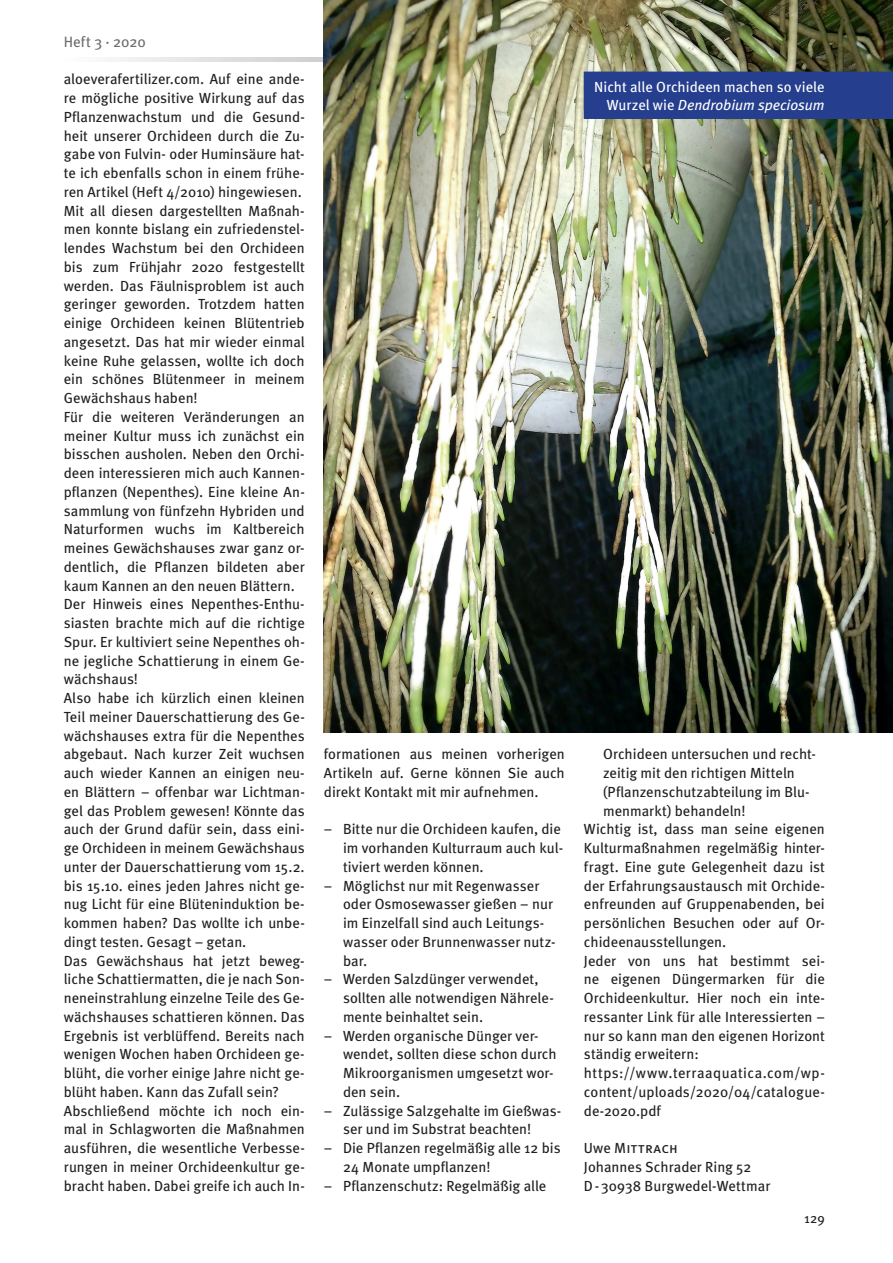
<style>
.page{position:relative;width:893px;height:1263px;background:#fff}
.page>*{position:absolute;margin:0;border:0;box-sizing:border-box;transform-origin:0 0}
.t1{font:15px "Meta";color:#6c6d70}
.t2{font:14.7px/18.8px "Meta";color:#231f20}
.t3{font:14.7px/18.8px "Meta";color:#fff;text-align:right}
.t4{font:14.7px "Meta";letter-spacing:.03em;color:#231f20}
.t5{font:14.7px "Meta Book Caps";letter-spacing:.015em;color:#231f20}
.t6{font:13.5px "Meta Book Caps";color:#231f20}
.s1{font-style:italic}
.s2{font-family:"Meta"}
</style>
<div class="page">
<svg style="left:111px;top:58px;width:213px;height:4px"></svg>
<img style="left:324px;top:0;width:569px;height:733px">
<div style="left:584px;top:72px;width:309px;height:47px;background:#253f8e"></div>
<p class="t1" style="left:64px;top:36px;width:83px">Heft 3 · 2020</p>
<p class="t2" style="left:64px;top:71px;width:243px">aloeverafertilizer.com. Auf eine ande&shy;re mögliche positive Wirkung auf das Pflanzenwachstum und die Gesund&shy;heit unserer Orchideen durch die Zu&shy;gabe von Fulvin- oder Huminsäure hat&shy;te ich ebenfalls schon in einem frühe&shy;ren Artikel (Heft 4/2010) hingewiesen.<br>Mit all diesen dargestellten Maßnah&shy;men konnte bislang ein zufriedenstel&shy;lendes Wachstum bei den Orchideen bis zum Frühjahr 2020 festgestellt werden. Das Fäulnisproblem ist auch geringer geworden. Trotzdem hatten einige Orchideen keinen Blütentrieb angesetzt. Das hat mir wieder einmal keine Ruhe gelassen, wollte ich doch ein schönes Blütenmeer in meinem Gewächshaus haben!<br>Für die weiteren Veränderungen an meiner Kultur muss ich zunächst ein bisschen ausholen. Neben den Orchi&shy;deen interessieren mich auch Kannen&shy;pflanzen (Nepenthes). Eine kleine An&shy;sammlung von fünfzehn Hybriden und Naturformen wuchs im Kaltbereich meines Gewächshauses zwar ganz or&shy;dentlich, die Pflanzen bildeten aber kaum Kannen an den neuen Blättern.<br>Der Hinweis eines Nepenthes-Enthu&shy;siasten brachte mich auf die richtige Spur. Er kultiviert seine Nepenthes oh&shy;ne jegliche Schattierung in einem Ge&shy;wächshaus!<br>Also habe ich kürzlich einen kleinen Teil meiner Dauerschattierung des Ge&shy;wächshauses extra für die Nepenthes abgebaut. Nach kurzer Zeit wuchsen auch wieder Kannen an einigen neu&shy;en Blättern – offenbar war Lichtman&shy;gel das Problem gewesen! Könnte das auch der Grund dafür sein, dass eini&shy;ge Orchideen in meinem Gewächshaus unter der Dauerschattierung vom 15.2. bis 15.10. eines jeden Jahres nicht ge&shy;nug Licht für eine Blüteninduktion be&shy;kommen haben? Das wollte ich unbe&shy;dingt testen. Gesagt – getan.<br>Das Gewächshaus hat jetzt beweg&shy;liche Schattiermatten, die je nach Son&shy;neneinstrahlung einzelne Teile des Ge&shy;wächshauses schattieren können. Das Ergebnis ist verblüffend. Bereits nach wenigen Wochen haben Orchideen ge&shy;blüht, die vorher einige Jahre nicht ge&shy;blüht haben. Kann das Zufall sein?<br>Abschließend möchte ich noch ein&shy;mal in Schlagworten die Maßnahmen ausführen, die wesentliche Verbesse&shy;rungen in meiner Orchideenkultur ge&shy;bracht haben. Dabei greife ich auch In-</p>
<p class="t2" style="left:324px;top:746px;width:242px;text-align:justify">formationen aus meinen vorherigen Artikeln auf. Gerne können Sie auch direkt Kontakt mit mir aufnehmen.</p>
<p class="t2" style="left:343px;top:821px;width:222px;text-indent:-19px">– Bitte nur die Orchideen kaufen, die im vorhanden Kulturraum auch kul&shy;tiviert werden können.</p>
<p class="t2" style="left:343px;top:877px;width:214px;text-indent:-19px">– Möglichst nur mit Regenwasser oder Osmosewasser gießen – nur im Einzelfall sind auch Leitungs&shy;wasser oder Brunnenwasser nutz&shy;bar.</p>
<p class="t2" style="left:343px;top:971px;width:212px;text-indent:-19px">– Werden Salzdünger verwendet, sollten alle notwendigen Nährele&shy;mente beinhaltet sein.</p>
<p class="t2" style="left:343px;top:1027px;width:215px;text-indent:-19px">– Werden organische Dünger ver&shy;wendet, sollten diese schon durch<br>Mikroorganismen umgesetzt wor&shy;den sein.</p>
<p class="t2" style="left:343px;top:1102px;width:220px;text-indent:-19px">– Zulässige Salzgehalte im Gießwas&shy;ser und im Substrat beachten!</p>
<p class="t2" style="left:343px;top:1140px;width:219px;text-indent:-19px">– Die Pflanzen regelmäßig alle 12 bis<br>24 Monate umpflanzen!</p>
<p class="t2" style="left:324px;top:1177px;width:224px">– Pflanzenschutz: Regelmäßig alle</p>
<p class="t3" style="left:594px;top:78px;width:232px">Nicht alle Orchideen machen so viele<br>Wurzel wie <span class="s1">Dendrobium speciosum</span></p>
<p class="t2" style="left:603px;top:746px;width:214px">Orchideen untersuchen und recht-</p>
<p class="t2" style="left:603px;top:765px;width:193px">zeitig mit den richtigen Mitteln</p>
<p class="t2" style="left:603px;top:783px;width:208px">(Pflanzenschutzabteilung im Blu-</p>
<p class="t2" style="left:603px;top:802px;width:144px">menmarkt) behandeln!</p>
<p class="t2" style="left:584px;top:821px;width:242px">Wichtig ist, dass man seine eigenen</p>
<p class="t2" style="left:584px;top:840px;width:243px">Kulturmaßnahmen regelmäßig hinter-</p>
<p class="t2" style="left:584px;top:858px;width:242px">fragt. Eine gute Gelegenheit dazu ist</p>
<p class="t2" style="left:584px;top:877px;width:242px">der Erfahrungsaustausch mit Orchide-</p>
<p class="t2" style="left:584px;top:896px;width:242px">enfreunden auf Gruppenabenden, bei</p>
<p class="t2" style="left:584px;top:915px;width:242px">persönlichen Besuchen oder auf Or-</p>
<p class="t2" style="left:584px;top:933px;width:144px">chideenausstellungen.</p>
<p class="t2" style="left:584px;top:952px;width:242px">Jeder von uns hat bestimmt sei-</p>
<p class="t2" style="left:584px;top:971px;width:242px">ne eigenen Düngermarken für die</p>
<p class="t2" style="left:584px;top:990px;width:242px">Orchideenkultur. Hier noch ein inte-</p>
<p class="t2" style="left:584px;top:1008px;width:242px">ressanter Link für alle Interessierten –</p>
<p class="t2" style="left:584px;top:1027px;width:242px">nur so kann man den eigenen Horizont</p>
<p class="t2" style="left:584px;top:1046px;width:116px">ständig erweitern:</p>
<p class="t4" style="left:584px;top:1067px;width:242px">https://www.terraaquatica.com/wp-</p>
<p class="t2" style="left:584px;top:1083px;width:242px">content/uploads/2020/04/catalogue-</p>
<p class="t2" style="left:584px;top:1102px;width:78px">de-2020.pdf</p>
<p class="t5" style="left:584px;top:1139px;width:95px"><span class="s2">Uwe</span> Mittrach</p>
<p class="t2" style="left:584px;top:1158px;width:188px">Johannes Schrader Ring 52<br>D - 30938 Burgwedel-Wettmar</p>
<p class="t6" style="left:804px;top:1210px;width:22px">129</p>
</div>
